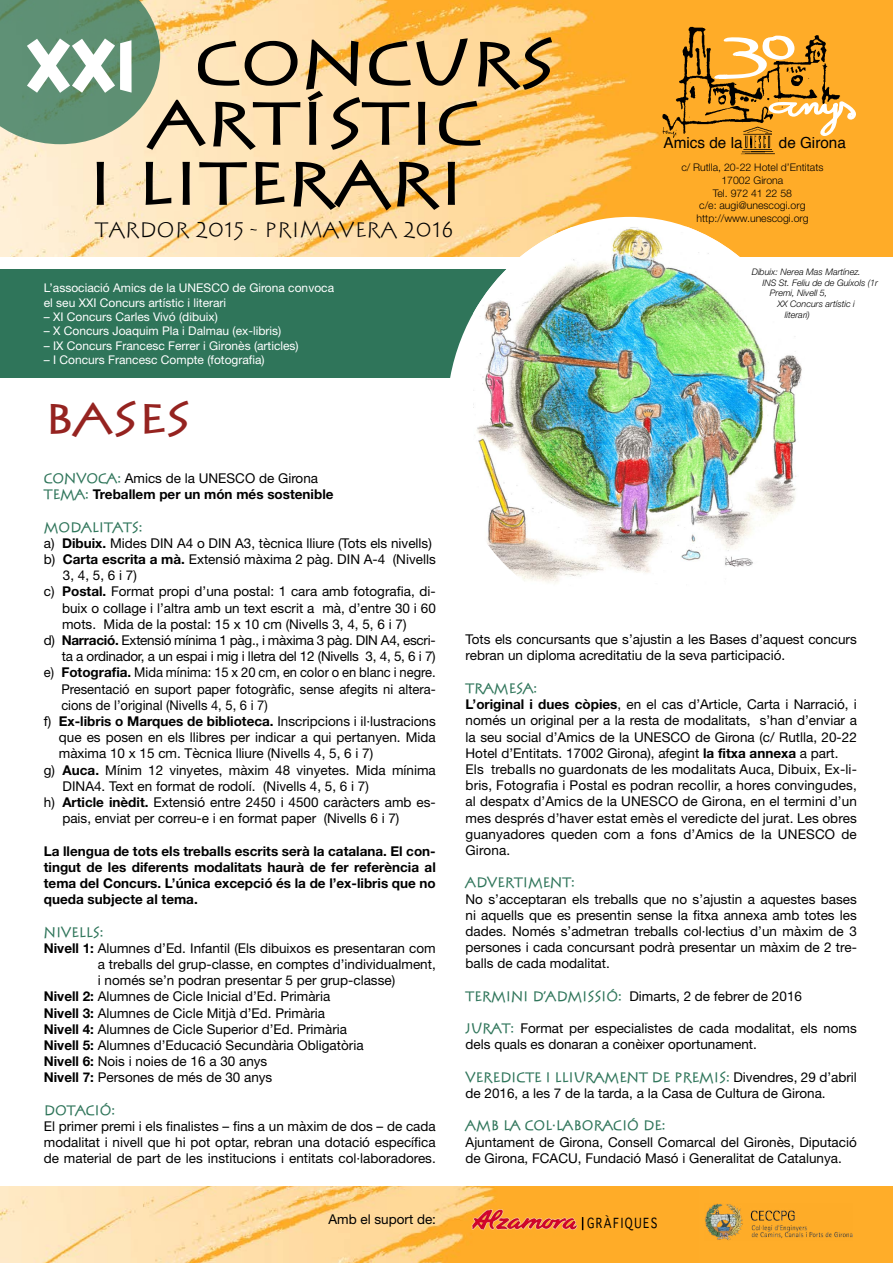
<style>
.page{position:relative;width:893px;height:1263px;background:#fff}
.page>*{position:absolute;margin:0;border:0;box-sizing:border-box;transform-origin:0 0}
.t1{font:700 58.5px "Stein Antik";color:#000;scale:1.21 1}
.t2{font:700 58.5px "Tintin Majuscules";color:#fff}
.t3{font:700 40.5px "Stein Antik";color:#952320;scale:1.21 1}
.t4{font:21px "Stein Antik";color:#000}
.t5{font:15.3px "Helvetica";color:#000}
.t6{font:13.5px/16.2px "Helvetica Neue";color:#000}
.t7{font:700 13.5px/16.2px "Helvetica Neue";color:#000}
.t8{font:13.5px "Helvetica Neue";color:#000;scale:.96 1}
.t9{font:700 13.5px "Stein Antik";color:#2f755a}
.t10{font:13.5px "Helvetica Neue";letter-spacing:-.02em;color:#000}
.t11{font:13.5px "Thonburi";letter-spacing:.14em;color:#000;scale:.8 1}
.t12{font:12px/14.4px "Helvetica Neue";color:#fff}
.t13{font:300 10.5px/12.6px "Helvetica Neue";color:#000;text-align:center}
.t14{font:italic 300 9px "Helvetica Neue";color:#000}
.s1{font-family:"Stein Antik";color:#2f755a}
.s2{font-weight:400}
.s3{font-weight:700}
.s4{font-family:"Stein Antik";font-weight:700;color:#2f755a}
.s5{font-family:"Helvetica Neue";font-weight:400;color:#000}
</style>
<div class="page">
<div style="left:0;top:269px;width:531px;height:109px;background:#2f755a"></div>
<img style="left:0;top:0;width:893px;height:256px">
<img style="left:0;top:1186px;width:699px;height:77px">
<div style="left:699px;top:1186px;width:194px;height:77px;background:#ffad29"></div>
<svg style="left:0;top:0;width:160px;height:144px;background:#6e987a"></svg>
<img style="left:463px;top:1208px;width:144px;height:33px">
<svg style="left:582px;top:1217px;width:1px;height:13px"></svg>
<img style="left:705px;top:1203px;width:148px;height:38px">
<img style="left:657px;top:24px;width:184px;height:115px">
<img style="left:739px;top:127px;width:36px;height:28px">
<svg style="left:713px;top:36px;width:82px;height:43px"></svg>
<svg style="left:768px;top:101px;width:88px;height:36px"></svg>
<div style="left:446px;top:217px;width:367px;height:401px;background:#fff;border-radius:50%"></div>
<img style="left:473px;top:227px;width:340px;height:356px">
<h1 class="t1" style="left:194px;top:24px;width:299px">CONCURS</h1>
<h1 class="t1" style="left:150px;top:84px;width:275px">ARTÍSTIC</h1>
<h1 class="t1" style="left:86px;top:144px;width:315px">I LITERARI</h1>
<h3 class="t4" style="left:95px;top:217px;width:360px">TARDOR 2015 - PRIMAVERA 2016</h3>
<h1 class="t2" style="left:27px;top:36px;width:110px">XXI</h1>
<p class="t5" style="left:664px;top:131px;width:80px">Amics de la</p>
<p class="t5" style="left:779px;top:131px;width:69px">de Girona</p>
<p class="t13" style="left:681px;top:161px;width:144px">c/ Rutlla, 20-22 Hotel d’Entitats<br>17002 Girona<br>Tel. 972 41 22 58<br>c/e: augi@unescogi.org http://www.unescogi.org</p>
<p class="t12" style="left:44px;top:281px;width:292px">L’associació Amics de la UNESCO de Girona convoca el seu XXI Concurs artístic i literari</p>
<p class="t12" style="left:44px;top:309px;width:176px">– XI Concurs Carles Vivó (dibuix)</p>
<p class="t12" style="left:44px;top:324px;width:239px">– X Concurs Joaquim Pla i Dalmau (ex-libris)</p>
<p class="t12" style="left:44px;top:338px;width:256px">– IX Concurs Francesc Ferrer i Gironès (articles)</p>
<p class="t12" style="left:44px;top:353px;width:222px">– I Concurs Francesc Compte (fotografia)</p>
<h2 class="t3" style="left:44px;top:391px;width:122px">BASES</h2>
<p class="t7" style="left:44px;top:470px;width:291px"><span class="s1">CONVOCA:</span> <span class="s2">Amics de la UNESCO de Girona<br></span><span class="s1">TEMA:</span> Treballem per un món més sostenible</p>
<p class="t9" style="left:44px;top:518px;width:100px">MODALITATS:</p>
<p class="t6" style="left:44px;top:535px;width:390px">a) <span class="s3">Dibuix.</span> Mides DIN A4 o DIN A3, tècnica lliure (Tots els nivells)</p>
<p class="t6" style="left:44px;top:551px;width:393px">b) <span class="s3">Carta escrita a mà.</span> Extensió màxima 2 pàg. DIN A-4 (Nivells</p>
<p class="t6" style="left:63px;top:567px;width:76px">3, 4, 5, 6 i 7)</p>
<p class="t6" style="left:44px;top:583px;width:393px">c) <span class="s3">Postal.</span> Format propi d’una postal: 1 cara amb fotografia, di-</p>
<p class="t6" style="left:62px;top:599px;width:375px">buix o collage i l’altra amb un text escrit a mà, d’entre 30 i 60</p>
<p class="t6" style="left:62px;top:616px;width:346px">mots. Mida de la postal: 15 x 10 cm (Nivells 3, 4, 5, 6 i 7)</p>
<p class="t10" style="left:44px;top:632px;width:393px">d) <span class="s3">Narració.</span> Extensió mínima 1 pàg., i màxima 3 pàg. DIN A4, escri-</p>
<p class="t10" style="left:62px;top:648px;width:376px">ta a ordinador, a un espai i mig i lletra del 12 (Nivells 3, 4, 5, 6 i 7)</p>
<p class="t8" style="left:44px;top:664px;width:410px">e) <span class="s3">Fotografia.</span> Mida mínima: 15 x 20 cm, en color o en blanc i negre.</p>
<p class="t8" style="left:61px;top:681px;width:392px">Presentació en suport paper fotogràfic, sense afegits ni altera-</p>
<p class="t8" style="left:61px;top:697px;width:217px">cions de l’original (Nivells 4, 5, 6 i 7)</p>
<p class="t7" style="left:44px;top:713px;width:393px"><span class="s2">f)</span> Ex-libris o Marques de biblioteca. <span class="s2">Inscripcions i il·lustracions</span></p>
<p class="t6" style="left:59px;top:729px;width:378px">que es posen en els llibres per indicar a qui pertanyen. Mida</p>
<p class="t6" style="left:59px;top:745px;width:316px">màxima 10 x 15 cm. Tècnica lliure (Nivells 4, 5, 6 i 7)</p>
<p class="t6" style="left:44px;top:761px;width:393px">g) <span class="s3">Auca.</span> Mínim 12 vinyetes, màxim 48 vinyetes. Mida mínima</p>
<p class="t6" style="left:63px;top:778px;width:308px">DINA4. Text en format de rodolí. (Nivells 4, 5, 6 i 7)</p>
<p class="t6" style="left:44px;top:794px;width:393px">h) <span class="s3">Article inèdit.</span> Extensió entre 2450 i 4500 caràcters amb es-</p>
<p class="t6" style="left:62px;top:810px;width:339px">pais, enviat per correu-e i en format paper (Nivells 6 i 7)</p>
<p class="t7" style="left:44px;top:842px;width:393px;text-align:justify">La llengua de tots els treballs escrits serà la catalana. El con&shy;tingut de les diferents modalitats haurà de fer referència al tema del Concurs. L’única excepció és la de l’ex-libris que no queda subjecte al tema.</p>
<p class="t9" style="left:44px;top:923px;width:61px">NIVELLS:</p>
<p class="t6" style="left:44px;top:940px;width:393px"><span class="s3">Nivell 1:</span> Alumnes d’Ed. Infantil (Els dibuixos es presentaran com</p>
<p class="t6" style="left:98px;top:956px;width:339px">a treballs del grup-classe, en comptes d’individualment,</p>
<p class="t6" style="left:98px;top:972px;width:299px">i només se’n podran presentar 5 per grup-classe)</p>
<p class="t6" style="left:44px;top:988px;width:288px"><span class="s3">Nivell 2:</span> Alumnes de Cicle Inicial d’Ed. Primària</p>
<p class="t6" style="left:44px;top:1004px;width:283px"><span class="s3">Nivell 3:</span> Alumnes de Cicle Mitjà d’Ed. Primària</p>
<p class="t6" style="left:44px;top:1021px;width:305px"><span class="s3">Nivell 4:</span> Alumnes de Cicle Superior d’Ed. Primària</p>
<p class="t6" style="left:44px;top:1037px;width:321px"><span class="s3">Nivell 5:</span> Alumnes d’Educació Secundària Obligatòria</p>
<p class="t6" style="left:44px;top:1053px;width:225px"><span class="s3">Nivell 6:</span> Nois i noies de 16 a 30 anys</p>
<p class="t6" style="left:44px;top:1069px;width:230px"><span class="s3">Nivell 7:</span> Persones de més de 30 anys</p>
<p class="t9" style="left:44px;top:1101px;width:73px">DOTACIÓ:</p>
<p class="t6" style="left:44px;top:1118px;width:393px;text-align:justify">El primer premi i els finalistes – fins a un màxim de dos – de cada modalitat i nivell que hi pot optar, rebran una dotació específica de material de part de les institucions i entitats col·laboradores.</p>
<p class="t14" style="left:752px;top:266px;width:110px">Dibuix: Nerea Mas Martínez.</p>
<p class="t14" style="left:762px;top:277px;width:117px">INS St. Feliu de de Guíxols (1r</p>
<p class="t14" style="left:770px;top:288px;width:59px">Premi, Nivell 5,</p>
<p class="t14" style="left:777px;top:299px;width:79px">XX Concurs artístic i</p>
<p class="t14" style="left:785px;top:309px;width:27px">literari)</p>
<p class="t6" style="left:466px;top:631px;width:393px">Tots els concursants que s’ajustin a les Bases d’aquest concurs rebran un diploma acreditatiu de la seva participació.</p>
<p class="t9" style="left:466px;top:679px;width:73px">TRAMESA:</p>
<p class="t6" style="left:466px;top:696px;width:393px"><span class="s3">L’original i dues còpies</span>, en el cas d’Article, Carta i Narració, i només un original per a la resta de modalitats, s’han d’enviar a la seu social d’Amics de la UNESCO de Girona (c/ Rutlla, 20-22<br>Hotel d’Entitats. 17002 Girona), afegint <span class="s3">la fitxa annexa</span> a part.<br>Els treballs no guardonats de les modalitats Auca, Dibuix, Ex-li&shy;bris, Fotografia i Postal es podran recollir, a hores convingudes, al despatx d’Amics de la UNESCO de Girona, en el termini d’un mes després d’haver estat emès el veredicte del jurat. Les obres guanyadores queden com a fons d’Amics de la UNESCO de Girona.</p>
<p class="t9" style="left:466px;top:874px;width:111px">ADVERTIMENT:</p>
<p class="t6" style="left:466px;top:890px;width:393px;text-align:justify">No s’acceptaran els treballs que no s’ajustin a aquestes bases ni aquells que es presentin sense la fitxa annexa amb totes les dades. Només s’admetran treballs col·lectius d’un màxim de 3 persones i cada concursant podrà presentar un màxim de 2 tre&shy;balls de cada modalitat.</p>
<p class="t6" style="left:466px;top:988px;width:338px"><span class="s4">TERMINI D’ADMISSIÓ:</span> Dimarts, 2 de febrer de 2016</p>
<p class="t6" style="left:466px;top:1020px;width:393px"><span class="s4">JURAT:</span> Format per especialistes de cada modalitat, els noms dels quals es donaran a conèixer oportunament.</p>
<p class="t9" style="left:466px;top:1068px;width:393px">VEREDICTE I LLIURAMENT DE PREMIS: <span class="s5">Divendres, 29 d’abril</span></p>
<p class="t6" style="left:466px;top:1085px;width:362px">de 2016, a les 7 de la tarda, a la Casa de Cultura de Girona.</p>
<p class="t9" style="left:466px;top:1117px;width:202px">AMB LA COL·LABORACIÓ DE:</p>
<p class="t6" style="left:466px;top:1133px;width:393px">Ajuntament de Girona, Consell Comarcal del Gironès, Diputació de Girona, FCACU, Fundació Masó i Generalitat de Catalunya.</p>
<p class="t6" style="left:328px;top:1211px;width:109px">Amb el suport de:</p>
<p class="t11" style="left:587px;top:1212px;width:89px">GRÀFIQUES</p>
</div>
